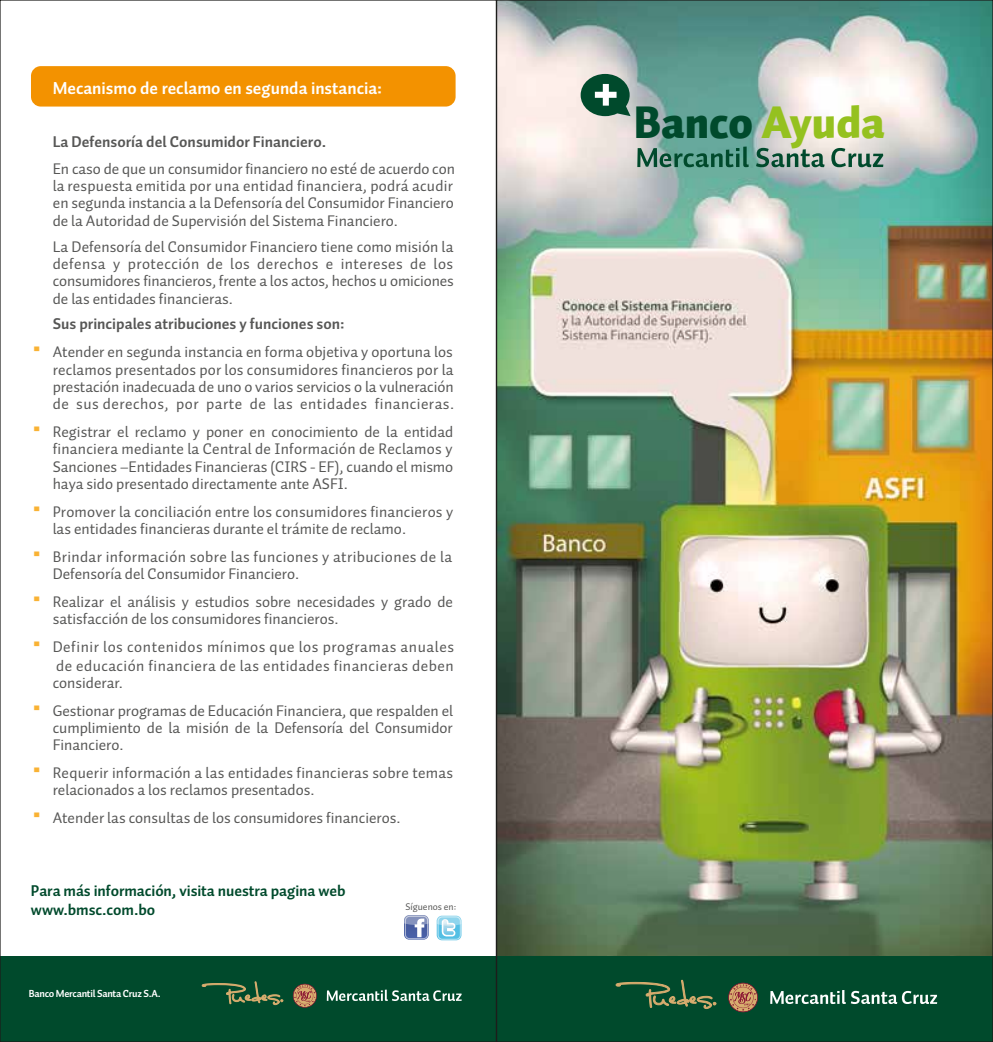
<style>
.page{position:relative;width:993px;height:1042px;background:#fff}
.page>*{position:absolute;margin:0;border:0;box-sizing:border-box;transform-origin:0 0}
.t1{font:900 44.8px "Auto 1";color:#004a2c}
.t2{font:700 17.32px "Auto 1";color:#fff}
.t3{font:15.58px/17.3px "Auto 1";color:#575756;text-align:justify}
.t4{font:15.58px/17.3px "Auto 1";letter-spacing:.025em;color:#575756}
.t5{font:700 15.58px "Auto 1";color:#575756}
.t6{font:700 15.58px/18.7px "Auto 1";letter-spacing:-.005em;color:#004a2c}
.t7{font:700 10.33px "Auto 1";letter-spacing:-.025em;color:#fff}
.t8{font:9.8px "Auto 1";color:#575756}
.s1{font-size:34.65px;color:#f9b234}
.s2{color:#95c11f}
</style>
<div class="page">
<img style="left:497px;top:2px;width:493px;height:954px">
<div style="left:31px;top:66px;width:424px;height:41px;background:#f39200;border-radius:10px"></div>
<div style="left:0;top:956px;width:992px;height:86px;background:#004a2c"></div>
<svg style="left:327px;top:989px;width:134px;height:12px"></svg>
<svg style="left:293px;top:984px;width:23px;height:23px"></svg>
<svg style="left:202px;top:981px;width:81px;height:25px"></svg>
<svg style="left:770px;top:990px;width:166px;height:14px"></svg>
<svg style="left:728px;top:983px;width:29px;height:29px"></svg>
<svg style="left:615px;top:980px;width:101px;height:29px"></svg>
<img style="left:404px;top:861px;width:109px;height:95px">
<svg style="left:436px;top:916px;width:25px;height:20px"></svg>
<svg style="left:637px;top:147px;width:111px;height:20px;background:#4c8976"></svg>
<svg style="left:755px;top:148px;width:69px;height:19px"></svg>
<svg style="left:831px;top:148px;width:52px;height:19px"></svg>
<svg style="left:580px;top:74px;width:50px;height:42px;background:#4a7b66"></svg>
<p class="t2" style="left:53px;top:77px;width:331px">Mecanismo de reclamo en segunda instancia:</p>
<p class="t5" style="left:53px;top:132px;width:275px">La Defensoría del Consumidor Financiero.</p>
<p class="t3" style="left:53px;top:159px;width:404px;text-align:left">En caso de que un consumidor financiero no esté de acuerdo con la respuesta emitida por una entidad financiera, podrá acudir en segunda instancia a la Defensoría del Consumidor Financiero de la Autoridad de Supervisión del Sistema Financiero.</p>
<p class="t3" style="left:53px;top:238px;width:402px">La Defensoría del Consumidor Financiero tiene como misión la defensa y protección de los derechos e intereses de los consumidores financieros, frente a los actos, hechos u omiciones de las entidades financieras.</p>
<p class="t5" style="left:53px;top:314px;width:293px">Sus principales atribuciones y funciones son:</p>
<p class="t3" style="left:53px;top:343px;width:403px;text-indent:-22px"><span class="s1">•</span> Atender en segunda instancia en forma objetiva y oportuna los reclamos presentados por los consumidores financieros por la prestación inadecuada de uno o varios servicios o la vulneración de sus derechos, por parte de las entidades financieras.</p>
<p class="t3" style="left:53px;top:423px;width:402px;text-indent:-22px"><span class="s1">•</span> Registrar el reclamo y poner en conocimiento de la entidad financiera mediante la Central de Información de Reclamos y Sanciones –Entidades Financieras (CIRS - EF), cuando el mismo haya sido presentado directamente ante ASFI.</p>
<p class="t3" style="left:53px;top:502px;width:402px;text-indent:-22px"><span class="s1">•</span> Promover la conciliación entre los consumidores financieros y las entidades financieras durante el trámite de reclamo.</p>
<p class="t4" style="left:53px;top:547px;width:401px;text-indent:-22px"><span class="s1">•</span> Brindar información sobre las funciones y atribuciones de la<br>Defensoría del Consumidor Financiero.</p>
<p class="t3" style="left:53px;top:592px;width:401px;text-indent:-22px"><span class="s1">•</span> Realizar el análisis y estudios sobre necesidades y grado de satisfacción de los consumidores financieros.</p>
<p class="t3" style="left:53px;top:637px;width:403px;line-height:18px;text-indent:-22px"><span class="s1">•</span> Definir los contenidos mínimos que los programas anuales de educación financiera de las entidades financieras deben considerar.</p>
<p class="t3" style="left:53px;top:701px;width:402px;text-indent:-22px"><span class="s1">•</span> Gestionar programas de Educación Financiera, que respalden el cumplimiento de la misión de la Defensoría del Consumidor Financiero.</p>
<p class="t3" style="left:53px;top:764px;width:402px;text-indent:-22px"><span class="s1">•</span> Requerir información a las entidades financieras sobre temas relacionados a los reclamos presentados.</p>
<p class="t3" style="left:31px;top:809px;width:371px"><span class="s1">•</span> Atender las consultas de los consumidores financieros.</p>
<p class="t6" style="left:31px;top:881px;width:316px">Para más información, visita nuestra pagina web www.bmsc.com.bo</p>
<p class="t7" style="left:29px;top:987px;width:133px">Banco Mercantil Santa Cruz S.A.</p>
<p class="t8" style="left:405px;top:901px;width:52px">Síguenos en:</p>
<h1 class="t1" style="left:634px;top:92px;width:252px">Banco <span class="s2">Ayuda</span></h1>
</div>
